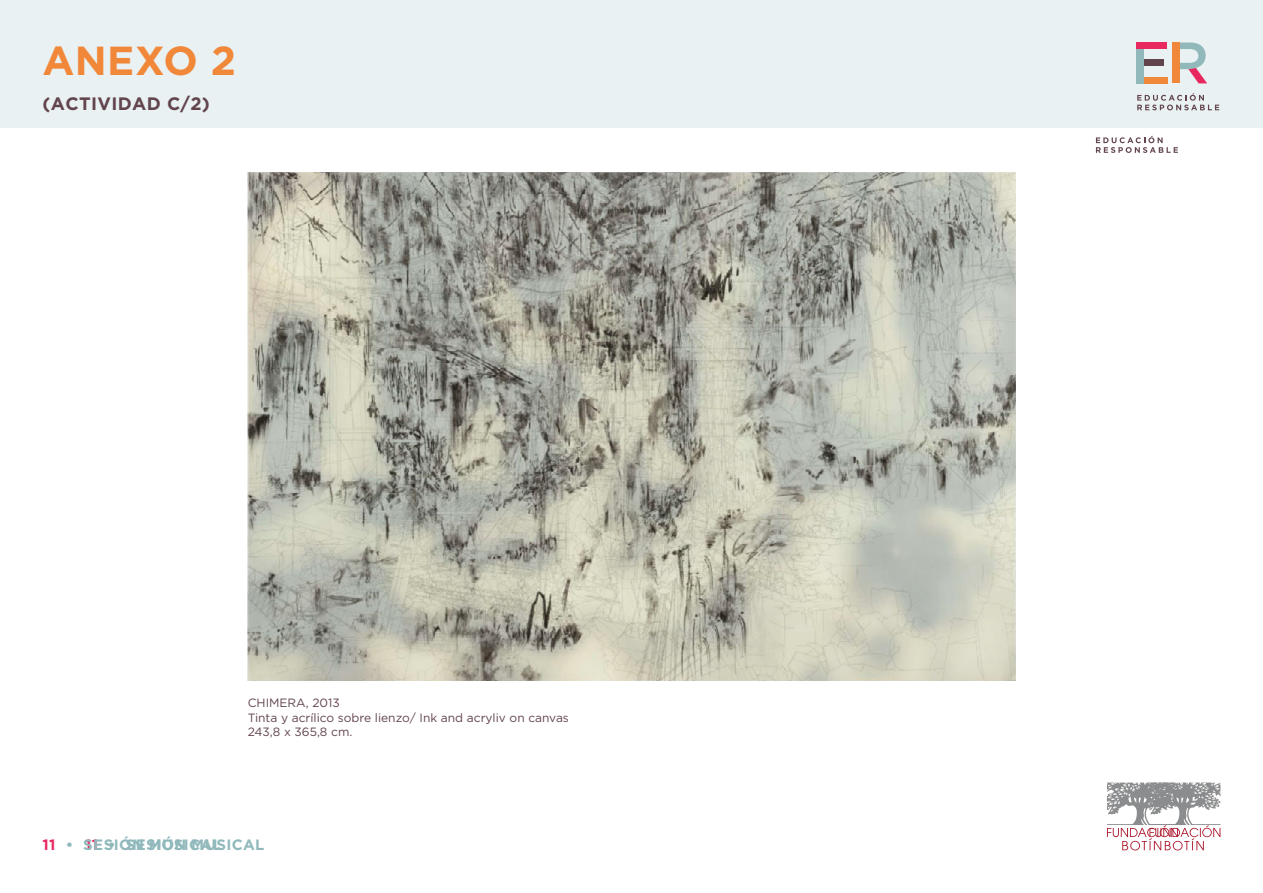
<style>
.page{position:relative;width:1263px;height:893px;background:#fff}
.page>*{position:absolute;margin:0;border:0;box-sizing:border-box;transform-origin:0 0}
.t1{font:700 40.5px "Gotham";letter-spacing:.01em;color:#f18739}
.t2{font:700 18px "Gotham";letter-spacing:.02em;color:#62444c}
.t3{font:700 15px "Gotham";letter-spacing:.02em;color:#91b9bc}
.t4{font:12px/14.4px "Gotham";color:#62444c}
.s1{color:#e72960}
</style>
<div class="page">
<svg style="left:1096px;top:136px;width:82px;height:17px"></svg>
<svg style="left:1107px;top:782px;width:114px;height:68px"></svg>
<div style="left:0;top:0;width:1263px;height:128px;background:#e9f1f2"></div>
<div style="left:1136px;top:43px;width:31px;height:6px;background:#e72960"></div>
<div style="left:1136px;top:49px;width:8px;height:34px;background:#91b9bc"></div>
<svg style="left:1137px;top:43px;width:82px;height:68px"></svg>
<div style="left:1172px;top:43px;width:7px;height:40px;background:#f18739"></div>
<img style="left:248px;top:172px;width:767px;height:508px">
<h1 class="t1" style="left:43px;top:34px;width:195px">ANEXO 2</h1>
<h2 class="t2" style="left:43px;top:92px;width:169px">(ACTIVIDAD C/2)</h2>
<p class="t4" style="left:248px;top:695px;width:323px">CHIMERA, 2013<br>Tinta y acrílico sobre lienzo/ Ink and acryliv on canvas<br>243,8 x 365,8 cm.</p>
<p class="t3" style="left:43px;top:835px;width:181px"><span class="s1">11</span> • SESIÓN MUSICAL</p>
<p class="t3" style="left:85px;top:835px;width:181px"><span class="s1">11</span> • SESIÓN MUSICAL</p>
</div>
